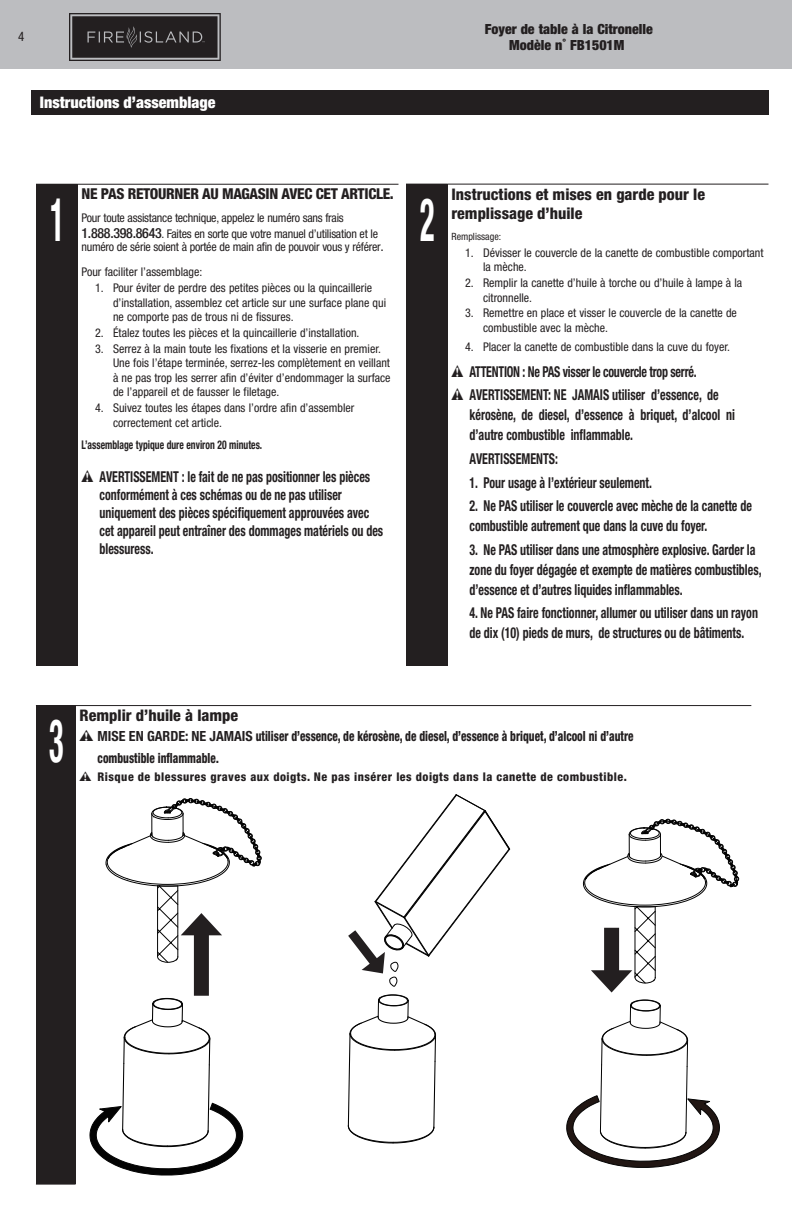
<style>
.page{position:relative;width:792px;height:1224px;background:#fff}
.page>*{position:absolute;margin:0;border:0;box-sizing:border-box;transform-origin:0 0}
.Step_No{font:700 condensed 60px "Helvetica Neue LT Std";color:#fff;scale:.5 1}
.Body_Text{font:800 condensed 16px/19.2px "Helvetica Neue LT Std";color:#231f20}
.t1{font:900 condensed 16px "Helvetica Neue LT Std";color:#fff}
.t2{font:700 condensed 15px/20px "Helvetica Neue LT Std";color:#231f20;scale:.8 1}
.t3{font:700 condensed 15px "Helvetica Neue LT Std";letter-spacing:-.02em;color:#231f20;scale:.8 1}
.Body_Text-2{font:800 condensed 15px "Helvetica Neue LT Std";letter-spacing:-.02em;color:#231f20}
.t4{font:800 condensed 14px "Helvetica Neue LT Std";color:#231f20;scale:.8 1}
.t5{font:900 condensed 14px "Helvetica Neue LT Std";color:#231f20}
.t6{font:condensed 13px "Helvetica Neue LT Std";color:#231f20}
.t7{font:condensed 12px/14.5px "Helvetica Neue LT Std";color:#231f20}
.t8{font:condensed 12px/16.9px "Helvetica Neue LT Std";letter-spacing:-.02em;color:#231f20}
.t9{font:800 condensed 12px "Helvetica Neue LT Std";letter-spacing:.04em;color:#231f20}
.t10{font:700 condensed 12px "Helvetica Neue LT Std";color:#231f20;scale:.8 1}
.Body_Text-3{font:condensed 10px "Helvetica Neue LT Std";color:#231f20}
.s1{font-weight:500;font-size:14px}
.s2{font-size:14px}
.s3{font-family:"Warnings";font-weight:400;font-stretch:normal}
.s4{font-weight:700}
</style>
<div class="page">
<div style="left:0;top:0;width:792px;height:69px;background:#bcbdc0"></div>
<div style="left:31px;top:90px;width:738px;height:25px;background:#231f20"></div>
<div style="left:36px;top:706px;width:40px;height:478px;background:#231f20"></div>
<hr style="left:36px;top:1184px;width:40px;height:1px;background:#231f20">
<hr style="left:36px;top:705px;width:40px;height:1px;background:#231f20">
<hr style="left:76px;top:705px;width:675px;height:1px;background:#231f20">
<svg style="left:347px;top:994px;width:89px;height:150px"></svg>
<svg style="left:89px;top:997px;width:155px;height:179px"></svg>
<svg style="left:566px;top:999px;width:154px;height:169px"></svg>
<svg style="left:583px;top:819px;width:156px;height:174px"></svg>
<div style="left:194px;top:927px;width:15px;height:69px;background:#231f20"></div>
<svg style="left:105px;top:798px;width:157px;height:165px"></svg>
<svg style="left:348px;top:794px;width:163px;height:193px"></svg>
<svg style="left:69px;top:13px;width:152px;height:48px;background:#393637"></svg>
<div style="left:406px;top:184px;width:42px;height:481px;background:#231f20"></div>
<hr style="left:448px;top:184px;width:320px;height:1px;background:#231f20">
<div style="left:36px;top:184px;width:42px;height:481px;background:#231f20"></div>
<hr style="left:78px;top:184px;width:320px;height:1px;background:#231f20">
<p class="t6" style="left:18px;top:29px;width:8px">4</p>
<p class="t1" style="left:40px;top:93px;width:177px">Instructions d’assemblage</p>
<p class="t5" style="left:485px;top:20px;width:169px">Foyer de table à la Citronelle</p>
<p class="t5" style="left:509px;top:37px;width:117px">Modèle n˚ FB1501M</p>
<p class="Step_No" style="left:50px;top:183px;width:30px">1</p>
<p class="Body_Text-2" style="left:82px;top:184px;width:314px">NE PAS RETOURNER AU MAGASIN AVEC CET ARTICLE.</p>
<p class="t8" style="left:82px;top:209px;width:298px">Pour toute assistance technique, appelez le numéro sans frais<br><span class="s1">1.888.398.8643</span>. Faites en sorte que votre manuel d’utilisation et le</p>
<p class="t8" style="left:82px;top:239px;width:302px">numéro de série soient à portée de main afin de pouvoir vous y référer<span class="s2">.</span></p>
<p class="t7" style="left:82px;top:265px;width:122px">Pour faciliter l’assemblage:</p>
<p class="t7" style="left:113px;top:281px;width:275px;text-indent:-18px">1. Pour éviter de perdre des petites pièces ou la quincaillerie d’installation, assemblez cet article sur une surface plane qui ne comporte pas de trous ni de fissures.</p>
<p class="t7" style="left:95px;top:326px;width:264px">2. Étalez toutes les pièces et la quincaillerie d’installation.</p>
<p class="t7" style="left:113px;top:341px;width:279px;text-indent:-18px">3. Serrez à la main toute les fixations et la visserie en premier.<br>Une fois l’étape terminée, serrez-les complètement en veillant à ne pas trop les serrer afin d’éviter d’endommager la surface de l’appareil et de fausser le filetage.</p>
<p class="t7" style="left:113px;top:401px;width:243px;text-indent:-18px">4. Suivez toutes les étapes dans l’ordre afin d’assembler correctement cet article.</p>
<p class="t10" style="left:82px;top:437px;width:227px">L’assemblage typique dure environ 20 minutes.</p>
<p class="t2" style="left:100px;top:468px;width:356px;line-height:18px;text-indent:-18px"><span class="s3">W</span> AVERTISSEMENT : le fait de ne pas positionner les pièces conformément à ces schémas ou de ne pas utiliser uniquement des pièces spécifiquement approuvées avec cet appareil peut entraîner des dommages matériels ou des blessuress.</p>
<p class="Step_No" style="left:420px;top:183px;width:30px">2</p>
<p class="Body_Text" style="left:452px;top:184px;width:255px">Instructions et mises en garde pour le remplissage d’huile</p>
<p class="Body_Text-3" style="left:452px;top:231px;width:51px">Remplissage:</p>
<p class="t7" style="left:483px;top:245px;width:282px;text-indent:-18px">1. Dévisser le couvercle de la canette de combustible comportant la mèche.</p>
<p class="t7" style="left:483px;top:276px;width:261px;text-indent:-18px">2. Remplir la canette d’huile à torche ou d’huile à lampe à la citronnelle.</p>
<p class="t7" style="left:483px;top:306px;width:255px;text-indent:-18px">3. Remettre en place et visser le couvercle de la canette de combustible avec la mèche.</p>
<p class="t7" style="left:465px;top:340px;width:265px">4. Placer la canette de combustible dans la cuve du foyer.</p>
<p class="t3" style="left:452px;top:362px;width:308px"><span class="s3">W</span> ATTENTION : Ne PAS visser le couvercle trop serré.</p>
<p class="t2" style="left:470px;top:385px;width:333px;text-indent:-18px"><span class="s3">W</span> AVERTISSEMENT: NE JAMAIS utiliser d’essence, de kérosène, de diesel, d’essence à briquet, d’alcool ni d’autre combustible inflammable.</p>
<p class="t2" style="left:452px;top:449px;width:135px"><span class="s3">W</span> AVERTISSEMENTS:</p>
<p class="t2" style="left:452px;top:472px;width:252px"><span class="s3">W</span> 1. Pour usage à l’extérieur seulement.</p>
<p class="t2" style="left:470px;top:496px;width:355px;text-indent:-18px"><span class="s3">W</span> 2. Ne PAS utiliser le couvercle avec mèche de la canette de combustible autrement que dans la cuve du foyer.</p>
<p class="t2" style="left:470px;top:539px;width:367px;text-indent:-18px"><span class="s3">W</span> 3. Ne PAS utiliser dans une atmosphère explosive. Garder la zone du foyer dégagée et exempte de matières combustibles, d’essence et d’autres liquides inflammables.</p>
<p class="t2" style="left:452px;top:603px;width:385px;text-align:center"><span class="s3">W</span> 4. Ne PAS faire fonctionner, allumer ou utiliser dans un rayon de dix (10) pieds de murs, de structures ou de bâtiments.</p>
<p class="Step_No" style="left:49px;top:705px;width:30px">3</p>
<p class="Body_Text" style="left:80px;top:705px;width:160px">Remplir d’huile à lampe</p>
<p class="t4" style="left:80px;top:727px;width:694px"><span class="s3">W</span> <span class="s4">MISE EN GARDE: NE JAMAIS</span> utiliser d’essence, de kérosène, de diesel, d’essence à briquet, d’alcool ni d’autre</p>
<p class="t4" style="left:80px;top:749px;width:176px"><span class="s3">W</span> combustible inflammable<span class="s4">.</span></p>
<p class="t9" style="left:80px;top:770px;width:549px"><span class="s3">W</span> Risque de blessures graves aux doigts. Ne pas insérer les doigts dans la canette de combustible.</p>
</div>
